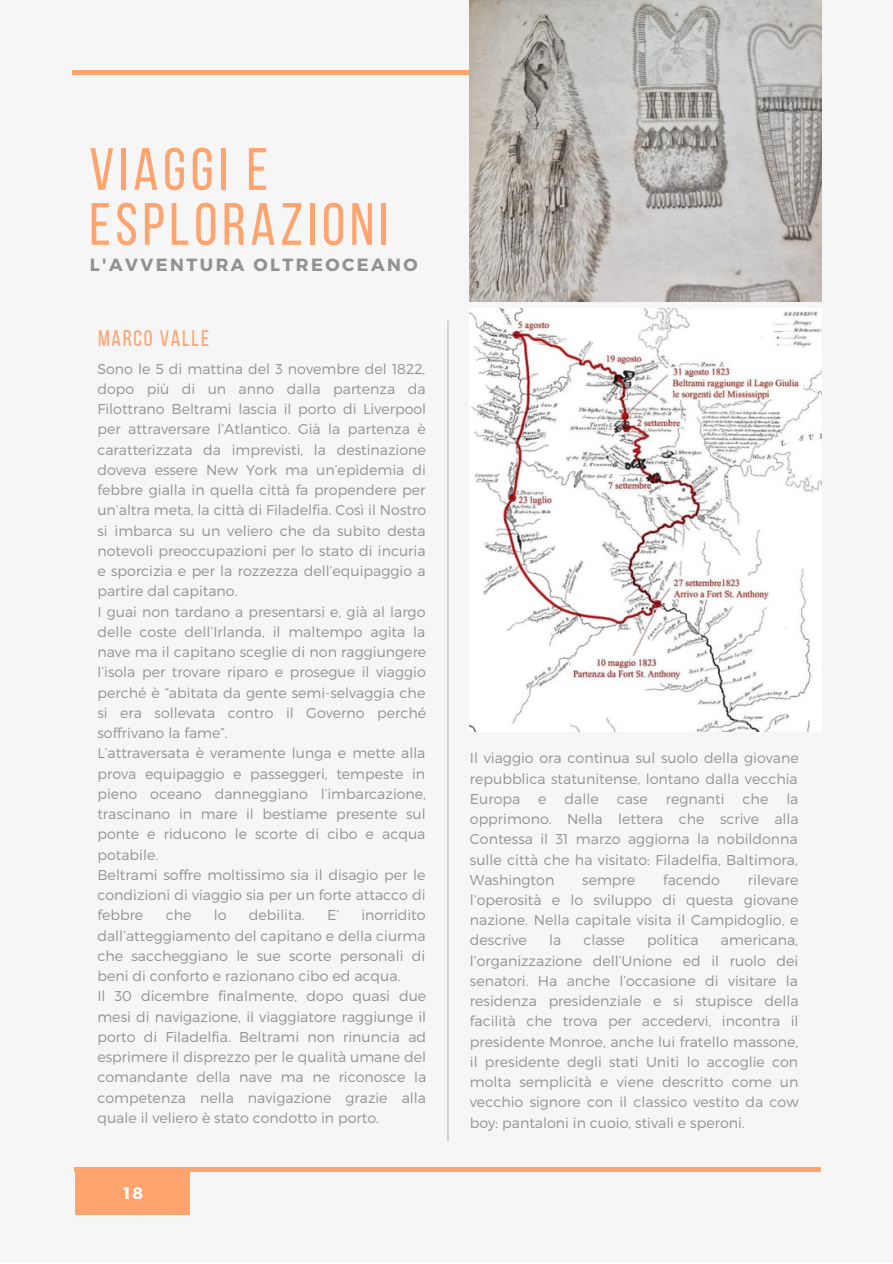
<style>
.page{position:relative;width:893px;height:1264px;background:#fff}
.page>*{position:absolute;margin:0;border:0;box-sizing:border-box;transform-origin:0 0}
.t1{font:59.55px/55.1px "Bebas Neue";letter-spacing:.08em;color:#ffa46f}
.t2{font:22.5px "Bebas Neue";letter-spacing:.08em;color:#ffa46f}
.t3{font:700 17.7px "Montserrat";letter-spacing:.14em;color:#929292}
.t4{font:700 16.5px "Montserrat";color:#fff}
.t5{font:300 14.25px/20.2px "Montserrat";color:#929292;text-align:justify}
</style>
<div class="page">
<div style="left:0;top:0;width:892px;height:1262px;background:#f6f6f6"></div>
<hr style="left:72px;top:71px;width:749px;height:3px;background:#ffa46f">
<hr style="left:74px;top:1167px;width:747px;height:4px;background:#ffa46f">
<div style="left:75px;top:1168px;width:115px;height:46px;background:#ffa46f"></div>
<img style="left:469px;top:308px;width:352px;height:423px">
<img style="left:469px;top:0;width:352px;height:301px">
<hr style="left:447px;top:320px;width:1px;height:821px;background:#bcb5b2">
<p class="t1" style="left:89px;top:147px;width:301px">VIAGGI E<br>ESPLORAZIONI</p>
<p class="t3" style="left:90px;top:253px;width:329px">L'AVVENTURA OLTREOCEANO</p>
<p class="t2" style="left:98px;top:329px;width:112px">MARCO VALLE</p>
<p class="t5" style="left:97px;top:358px;width:330px">Sono le 5 di mattina del 3 novembre del 1822, dopo più di un anno dalla partenza da Filottrano Beltrami lascia il porto di Liverpool per attraversare l’Atlantico. Già la partenza è caratterizzata da imprevisti, la destinazione doveva essere New York ma un’epidemia di febbre gialla in quella città fa propendere per un’altra meta, la città di Filadelfia. Così il Nostro si imbarca su un veliero che da subito desta notevoli preoccupazioni per lo stato di incuria e sporcizia e per la rozzezza dell’equipaggio a partire dal capitano.</p>
<p class="t5" style="left:97px;top:600px;width:330px">I guai non tardano a presentarsi e, già al largo delle coste dell’Irlanda, il maltempo agita la nave ma il capitano sceglie di non raggiungere l’isola per trovare riparo e prosegue il viaggio perché è “abitata da gente semi-selvaggia che si era sollevata contro il Governo perché soffrivano la fame”.</p>
<p class="t5" style="left:97px;top:742px;width:330px">L’attraversata è veramente lunga e mette alla prova equipaggio e passeggeri, tempeste in pieno oceano danneggiano l’imbarcazione, trascinano in mare il bestiame presente sul ponte e riducono le scorte di cibo e acqua potabile.</p>
<p class="t5" style="left:97px;top:863px;width:330px">Beltrami soffre moltissimo sia il disagio per le condizioni di viaggio sia per un forte attacco di febbre</p>
<p class="t5" style="left:97px;top:904px;width:330px;text-indent:264px">inorridito dall’atteggiamento del capitano e della ciurma che saccheggiano le sue scorte personali di beni di conforto e razionano cibo ed acqua.</p>
<p class="t5" style="left:97px;top:985px;width:330px">Il 30 dicembre finalmente, dopo quasi due mesi di navigazione, il viaggiatore raggiunge il porto di Filadelfia. Beltrami non rinuncia ad esprimere il disprezzo per le qualità umane del comandante della nave ma ne riconosce la competenza nella navigazione grazie alla quale il veliero è stato condotto in porto.</p>
<p class="t5" style="left:166px;top:904px;width:27px">che</p>
<p class="t5" style="left:214px;top:904px;width:14px">lo</p>
<p class="t5" style="left:249px;top:904px;width:57px">debilita.</p>
<p class="t5" style="left:327px;top:904px;width:14px">E’</p>
<p class="t4" style="left:123px;top:1182px;width:21px">18</p>
<p class="t5" style="left:470px;top:747px;width:330px">Il viaggio ora continua sul suolo della giovane repubblica statunitense, lontano dalla vecchia Europa</p>
<p class="t5" style="left:470px;top:787px;width:330px;text-indent:316px">la opprimono. Nella lettera che scrive alla Contessa il 31 marzo aggiorna la nobildonna sulle città che ha visitato: Filadelfia, Baltimora, Washington</p>
<p class="t5" style="left:538px;top:787px;width:10px">e</p>
<p class="t5" style="left:564px;top:787px;width:36px">dalle</p>
<p class="t5" style="left:616px;top:787px;width:33px">case</p>
<p class="t5" style="left:665px;top:787px;width:60px">regnanti</p>
<p class="t5" style="left:742px;top:787px;width:27px">che</p>
<p class="t5" style="left:582px;top:868px;width:54px">sempre</p>
<p class="t5" style="left:663px;top:868px;width:58px">facendo</p>
<p class="t5" style="left:470px;top:868px;width:330px;text-indent:278px">rilevare l’operosità e lo sviluppo di questa giovane nazione. Nella capitale visita il Campidoglio, e descrive</p>
<p class="t5" style="left:549px;top:929px;width:14px">la</p>
<p class="t5" style="left:583px;top:929px;width:43px">classe</p>
<p class="t5" style="left:647px;top:929px;width:53px">politica</p>
<p class="t5" style="left:470px;top:929px;width:330px;text-indent:251px">americana, l’organizzazione dell’Unione ed il ruolo dei senatori. Ha anche l’occasione di visitare la residenza presidenziale e si stupisce della facilità che trova per accedervi, incontra il presidente Monroe, anche lui fratello massone, il presidente degli stati Uniti lo accoglie con molta semplicità e viene descritto come un vecchio signore con il classico vestito da cow boy: pantaloni in cuoio, stivali e speroni.</p>
</div>
